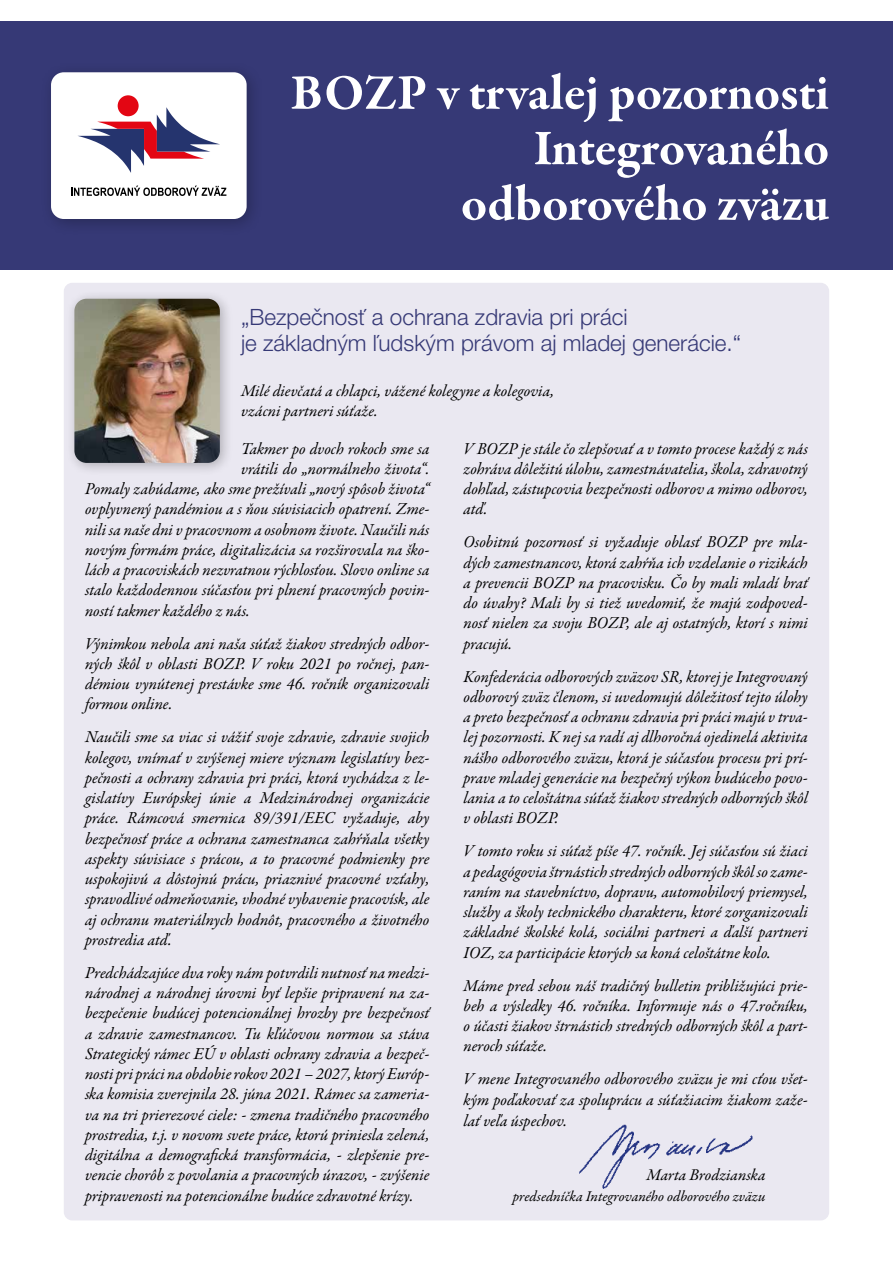
<style>
.page{position:relative;width:893px;height:1263px;background:#fff}
.page>*{position:absolute;margin:0;border:0;box-sizing:border-box;transform-origin:0 0}
.t1{font:700 51px/55.5px "Garamond Premr Pro";color:#fff;text-align:right}
.t2{font:300 22.5px/25.8px "Helvetica Neue LT Pro";color:#363976}
.t3{font:italic 16.8px/20.2px "Garamond Premr Pro";letter-spacing:-.005em;color:#000;text-align:justify}
.t4{font:italic 16.5px/20.2px "Garamond Premr Pro";color:#000}
.t5{font:italic 15px "Garamond Premr Pro";letter-spacing:-.005em;color:#000}
</style>
<div class="page">
<div style="left:64px;top:283px;width:765px;height:937px;background:#eae8f1;border-radius:9px"></div>
<div style="left:0;top:21px;width:893px;height:249px;background:#363976"></div>
<div style="left:65px;top:290px;width:168px;height:186px;background:#000;opacity:.25"></div>
<img style="left:74px;top:299px;width:146px;height:164px">
<div style="left:40px;top:61px;width:224px;height:175px;background:#000;opacity:.25"></div>
<div style="left:51px;top:72px;width:196px;height:147px;background:#fff;border-radius:13px"></div>
<div style="left:118px;top:95px;width:21px;height:21px;background:#e30613;border-radius:50%"></div>
<svg style="left:78px;top:107px;width:142px;height:66px"></svg>
<svg style="left:71px;top:186px;width:155px;height:10px"></svg>
<img style="left:579px;top:1125px;width:174px;height:63px">
<h1 class="t1" style="left:290px;top:65px;width:540px">BOZP v trvalej pozornosti<br>Integrovaného odborového zväzu</h1>
<h2 class="t2" style="left:241px;top:304px;width:502px">„Bezpečnosť a ochrana zdravia pri práci<br>je základným ľudským právom aj mladej generácie.“</h2>
<p class="t4" style="left:241px;top:382px;width:315px">Milé dievčatá a chlapci, vážené kolegyne a kolegovia, vzácni partneri súťaže.</p>
<p class="t3" style="left:241px;top:439px;width:190px">Takmer po dvoch rokoch sme sa</p>
<p class="t3" style="left:241px;top:459px;width:190px">vrátili do „normálneho života“.</p>
<p class="t3" style="left:85px;top:480px;width:346px">Pomaly zabúdame, ako sme prežívali „nový spôsob života“</p>
<p class="t3" style="left:85px;top:500px;width:346px">ovplyvnený pandémiou a s ňou súvisiacich opatrení. Zme-</p>
<p class="t3" style="left:85px;top:520px;width:346px">nili sa naše dni v pracovnom a osobnom živote. Naučili nás</p>
<p class="t3" style="left:85px;top:540px;width:346px">novým formám práce, digitalizácia sa rozširovala na ško-</p>
<p class="t3" style="left:85px;top:561px;width:346px">lách a pracoviskách nezvratnou rýchlosťou. Slovo online sa</p>
<p class="t3" style="left:85px;top:581px;width:346px">stalo každodennou súčasťou pri plnení pracovných povin-</p>
<p class="t3" style="left:85px;top:601px;width:166px">ností takmer každého z nás.</p>
<p class="t3" style="left:85px;top:634px;width:346px">Výnimkou nebola ani naša súťaž žiakov stredných odbor&shy;ných škôl v oblasti BOZP. V roku 2021 po ročnej, pan&shy;démiou vynútenej prestávke sme 46. ročník organizovali formou online.</p>
<p class="t3" style="left:85px;top:728px;width:346px">Naučili sme sa viac si vážiť svoje zdravie, zdravie svojich kolegov, vnímať v zvýšenej miere význam legislatívy bez&shy;pečnosti a ochrany zdravia pri práci, ktorá vychádza z le&shy;gislatívy Európskej únie a Medzinárodnej organizácie práce. Rámcová smernica 89/391/EEC vyžaduje, aby bezpečnosť práce a ochrana zamestnanca zahŕňala všetky aspekty súvisiace s prácou, a to pracovné podmienky pre uspokojivú a dôstojnú prácu, priaznivé pracovné vzťahy, spravodlivé odmeňovanie, vhodné vybavenie pracovísk, ale aj ochranu materiálnych hodnôt, pracovného a životného prostredia atď.</p>
<p class="t3" style="left:85px;top:963px;width:346px">Predchádzajúce dva roky nám potvrdili nutnosť na medzi&shy;národnej a národnej úrovni byť lepšie pripravení na za&shy;bezpečenie budúcej potencionálnej hrozby pre bezpečnosť a zdravie zamestnancov. Tu kľúčovou normou sa stáva Strategický rámec EÚ v oblasti ochrany zdravia a bezpeč&shy;nosti pri práci na obdobie rokov 2021 – 2027, ktorý Európ&shy;ska komisia zverejnila 28. júna 2021. Rámec sa zameria&shy;va na tri prierezové ciele: - zmena tradičného pracovného prostredia, t.j. v novom svete práce, ktorú priniesla zelená, digitálna a demografická transformácia, - zlepšenie pre&shy;vencie chorôb z povolania a pracovných úrazov, - zvýšenie pripravenosti na potencionálne budúce zdravotné krízy.</p>
<p class="t3" style="left:463px;top:439px;width:346px">V BOZP je stále čo zlepšovať a v tomto procese každý z nás zohráva dôležitú úlohu, zamestnávatelia, škola, zdravotný dohľad, zástupcovia bezpečnosti odborov a mimo odborov, atď.</p>
<p class="t3" style="left:463px;top:533px;width:346px">Osobitnú pozornosť si vyžaduje oblasť BOZP pre mla&shy;dých zamestnancov, ktorá zahŕňa ich vzdelanie o rizikách a prevencii BOZP na pracovisku. Čo by mali mladí brať do úvahy? Mali by si tiež uvedomiť, že majú zodpoved&shy;nosť nielen za svoju BOZP, ale aj ostatných, ktorí s nimi pracujú.</p>
<p class="t3" style="left:463px;top:667px;width:346px">Konfederácia odborových zväzov SR, ktorej je Integrovaný odborový zväz členom, si uvedomujú dôležitosť tejto úlohy a preto bezpečnosť a ochranu zdravia pri práci majú v trva&shy;lej pozornosti. K nej sa radí aj dlhoročná ojedinelá aktivita nášho odborového zväzu, ktorá je súčasťou procesu pri prí&shy;prave mladej generácie na bezpečný výkon budúceho povo&shy;lania a to celoštátna súťaž žiakov stredných odborných škôl v oblasti BOZP.</p>
<p class="t3" style="left:463px;top:842px;width:346px">V tomto roku si súťaž píše 47. ročník. Jej súčasťou sú žiaci a pedagógovia štrnástich stredných odborných škôl so zame&shy;raním na stavebníctvo, dopravu, automobilový priemysel, služby a školy technického charakteru, ktoré zorganizovali základné školské kolá, sociálni partneri a ďalší partneri IOZ, za participácie ktorých sa koná celoštátne kolo.</p>
<p class="t3" style="left:463px;top:976px;width:346px">Máme pred sebou náš tradičný bulletin približujúci prie&shy;beh a výsledky 46. ročníka. Informuje nás o 47.ročníku, o účasti žiakov štrnástich stredných odborných škôl a part&shy;neroch súťaže.</p>
<p class="t3" style="left:463px;top:1070px;width:346px">V mene Integrovaného odborového zväzu je mi cťou všet&shy;kým poďakovať za spoluprácu a súťažiacim žiakom zaže&shy;lať veľa úspechov.</p>
<p class="t4" style="left:646px;top:1166px;width:121px">Marta Brodzianska</p>
<p class="t5" style="left:513px;top:1187px;width:254px">predsedníčka Integrovaného odborového zväzu</p>
</div>
